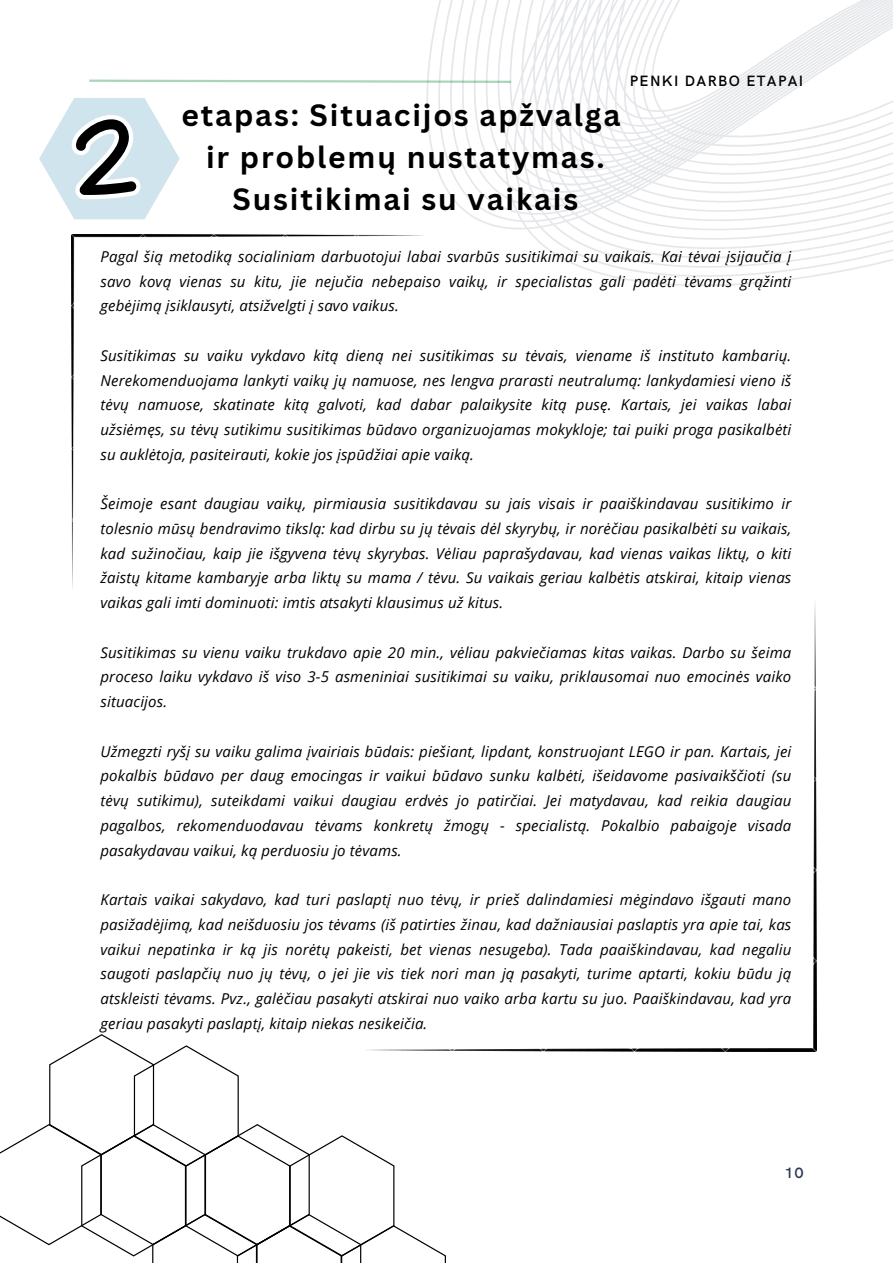
<style>
.page{position:relative;width:893px;height:1264px;background:#fff}
.page>*{position:absolute;margin:0;border:0;box-sizing:border-box;transform-origin:0 0}
.t1{font:700 30px "Canva Sans";letter-spacing:.06em;color:#000}
.t2{font:italic 15px/24.8px "Open Sans";letter-spacing:.01em;color:#000;text-align:justify}
.t3{font:600 15px "HK Grotesk";letter-spacing:.09em;color:#000}
.t4{font:600 15px "HK Grotesk";color:#2a3652}
</style>
<div class="page">
<svg style="left:89px;top:79px;width:191px;height:4px"></svg>
<svg style="left:0;top:1034px;width:446px;height:228px"></svg>
<svg style="left:280px;top:0;width:612px;height:286px"></svg>
<img style="left:71px;top:235px;width:356px;height:353px">
<img style="left:362px;top:604px;width:454px;height:447px">
<svg style="left:39px;top:98px;width:141px;height:121px"></svg>
<p class="t1" style="left:181px;top:94px;width:440px">etapas: Situacijos apžvalga</p>
<p class="t1" style="left:206px;top:136px;width:400px">ir problemų nustatymas.</p>
<p class="t1" style="left:232px;top:178px;width:347px">Susitikimai su vaikais</p>
<p class="t3" style="left:629px;top:72px;width:175px">PENKI DARBO ETAPAI</p>
<p class="t2" style="left:100px;top:244px;width:692px">Pagal šią metodiką socialiniam darbuotojui labai svarbūs susitikimai su vaikais. Kai tėvai įsijaučia į savo kovą vienas su kitu, jie nejučia nebepaiso vaikų, ir specialistas gali padėti tėvams grąžinti gebėjimą įsiklausyti, atsižvelgti į savo vaikus.</p>
<p class="t2" style="left:100px;top:342px;width:692px">Susitikimas su vaiku vykdavo kitą dieną nei susitikimas su tėvais, viename iš instituto kambarių.<br>Nerekomenduojama lankyti vaikų jų namuose, nes lengva prarasti neutralumą: lankydamiesi vieno iš tėvų namuose, skatinate kitą galvoti, kad dabar palaikysite kitą pusę. Kartais, jei vaikas labai užsiėmęs, su tėvų sutikimu susitikimas būdavo organizuojamas mokykloje; tai puiki proga pasikalbėti su auklėtoja, pasiteirauti, kokie jos įspūdžiai apie vaiką.</p>
<p class="t2" style="left:100px;top:491px;width:692px">Šeimoje esant daugiau vaikų, pirmiausia susitikdavau su jais visais ir paaiškindavau susitikimo ir tolesnio mūsų bendravimo tikslą: kad dirbu su jų tėvais dėl skyrybų, ir norėčiau pasikalbėti su vaikais, kad sužinočiau, kaip jie išgyvena tėvų skyrybas. Vėliau paprašydavau, kad vienas vaikas liktų, o kiti žaistų kitame kambaryje arba liktų su mama / tėvu. Su vaikais geriau kalbėtis atskirai, kitaip vienas vaikas gali imti dominuoti: imtis atsakyti klausimus už kitus.</p>
<p class="t2" style="left:100px;top:639px;width:692px">Susitikimas su vienu vaiku trukdavo apie 20 min., vėliau pakviečiamas kitas vaikas. Darbo su šeima proceso laiku vykdavo iš viso 3-5 asmeniniai susitikimai su vaiku, priklausomai nuo emocinės vaiko situacijos.</p>
<p class="t2" style="left:100px;top:738px;width:692px">Užmegzti ryšį su vaiku galima įvairiais būdais: piešiant, lipdant, konstruojant LEGO ir pan. Kartais, jei pokalbis būdavo per daug emocingas ir vaikui būdavo sunku kalbėti, išeidavome pasivaikščioti (su tėvų sutikimu), suteikdami vaikui daugiau erdvės jo patirčiai. Jei matydavau, kad reikia daugiau pagalbos, rekomenduodavau tėvams konkretų žmogų - specialistą. Pokalbio pabaigoje visada pasakydavau vaikui, ką perduosiu jo tėvams.</p>
<p class="t2" style="left:100px;top:886px;width:692px">Kartais vaikai sakydavo, kad turi paslaptį nuo tėvų, ir prieš dalindamiesi mėgindavo išgauti mano pasižadėjimą, kad neišduosiu jos tėvams (iš patirties žinau, kad dažniausiai paslaptis yra apie tai, kas vaikui nepatinka ir ką jis norėtų pakeisti, bet vienas nesugeba). Tada paaiškindavau, kad negaliu saugoti paslapčių nuo jų tėvų, o jei jie vis tiek nori man ją pasakyti, turime aptarti, kokiu būdu ją atskleisti tėvams. Pvz., galėčiau pasakyti atskirai nuo vaiko arba kartu su juo. Paaiškindavau, kad yra geriau pasakyti paslaptį, kitaip niekas nesikeičia.</p>
<p class="t4" style="left:784px;top:1164px;width:20px">10</p>
</div>
